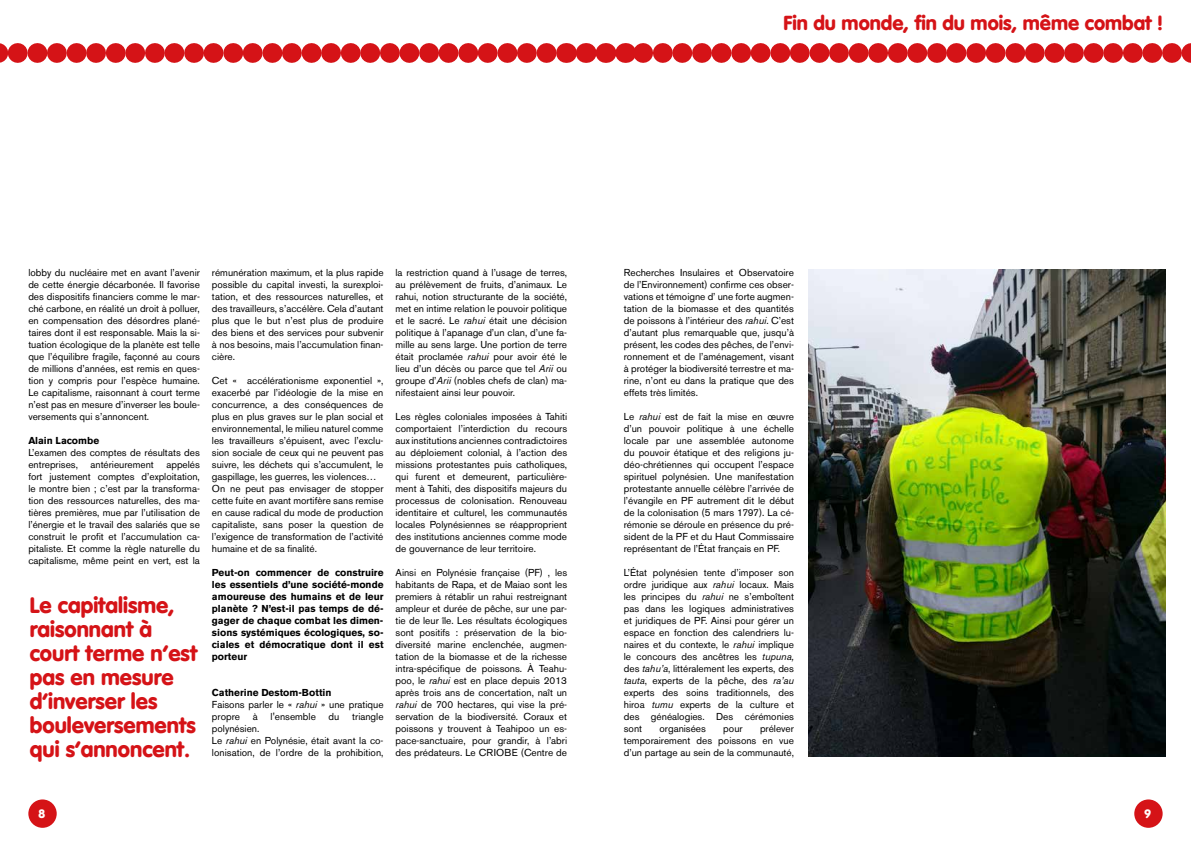
<style>
.page{position:relative;width:1191px;height:842px;background:#fff}
.page>*{position:absolute;margin:0;border:0;box-sizing:border-box;transform-origin:0 0}
.t1{font:900 22px/24px "VAG Rounded";color:#d51317}
.t2{font:900 20px "VAG Rounded";color:#d51317}
.t3{font:900 12px "VAG Rounded";color:#fff}
.t4{font:10px/12px "Akzidenz Grotesk BE";color:#000;text-align:justify}
.t5{font:700 10px/12px "Akzidenz Grotesk BE";color:#000;text-align:justify}
.s1{font-weight:700}
.s2{font-style:italic}
</style>
<div class="page">
<div style="left:28px;top:799px;width:29px;height:29px;background:#d51317;border-radius:50%"></div>
<svg style="left:585px;top:43px;width:1px;height:20px"></svg>
<svg style="left:566px;top:43px;width:1px;height:20px"></svg>
<svg style="left:0;top:43px;width:546px;height:20px"></svg>
<svg style="left:625px;top:43px;width:566px;height:20px"></svg>
<svg style="left:605px;top:43px;width:1px;height:20px"></svg>
<div style="left:1134px;top:799px;width:28px;height:29px;background:#d51317;border-radius:50%"></div>
<img style="left:808px;top:269px;width:357px;height:488px">
<h2 class="t2" style="left:783px;top:11px;width:381px">Fin du monde, fin du mois, même combat !</h2>
<p class="t4" style="left:28px;top:267px;width:173px">lobby du nucléaire met en avant l’avenir de cette énergie décarbonée. Il favorise des dispositifs financiers comme le mar&shy;ché carbone, en réalité un droit à polluer, en compensation des désordres plané&shy;taires dont il est responsable. Mais la si&shy;tuation écologique de la planète est telle que l’équilibre fragile, façonné au cours de millions d’années, est remis en ques&shy;tion y compris pour l’espèce humaine.<br>Le capitalisme, raisonnant à court terme n’est pas en mesure d’inverser les boule&shy;versements qui s’annoncent.</p>
<p class="t5" style="left:28px;top:435px;width:72px">Alain Lacombe</p>
<p class="t4" style="left:28px;top:447px;width:173px">L’examen des comptes de résultats des entreprises,</p>
<p class="t4" style="left:28px;top:459px;width:173px;text-indent:138px">appelés fort justement comptes d’exploitation, le montre bien ; c’est par la transforma&shy;tion des ressources naturelles, des ma&shy;tières premières, mue par l’utilisation de l’énergie et le travail des salariés que se construit le profit et l’accumulation ca&shy;pitaliste. Et comme la règle naturelle du capitalisme, même peint en vert, est la</p>
<p class="t4" style="left:90px;top:459px;width:65px">antérieurement</p>
<h1 class="t1" style="left:30px;top:593px;width:169px">Le capitalisme, raisonnant à court terme n’est pas en mesure d’inverser les bouleversements qui s’annoncent.</h1>
<p class="t4" style="left:212px;top:267px;width:173px">rémunération maximum, et la plus rapide possible du capital investi, la surexploi&shy;tation, et des ressources naturelles, et des travailleurs, s’accélère. Cela d’autant plus que le but n’est plus de produire des biens et des services pour subvenir à nos besoins, mais l’accumulation finan&shy;cière.</p>
<p class="t4" style="left:212px;top:375px;width:173px;text-align:left">Cet « accélérationisme exponentiel », exacerbé par l’idéologie de la mise en concurrence, a des conséquences de plus en plus graves sur le plan social et environnemental, le milieu naturel comme les travailleurs s’épuisent, avec l’exclu&shy;sion sociale de ceux qui ne peuvent pas suivre, les déchets qui s’accumulent, le gaspillage, les guerres, les violences… On ne peut pas envisager de stopper cette fuite en avant mortifère sans remise en cause radical du mode de production capitaliste, sans poser la question de l’exigence de transformation de l’activité humaine et de sa finalité.</p>
<p class="t5" style="left:212px;top:567px;width:173px">Peut-on commencer de construire les essentiels d’une société-monde amoureuse des humains et de leur planète ? N’est-il pas temps de dé&shy;gager de chaque combat les dimen&shy;sions systémiques écologiques, so&shy;ciales et démocratique dont il est porteur</p>
<p class="t4" style="left:212px;top:687px;width:173px;text-align:left"><span class="s1">Catherine Destom-Bottin<br></span>Faisons parler le « <span class="s2">rahui</span> » une pratique propre</p>
<p class="t4" style="left:253px;top:711px;width:6px">à</p>
<p class="t4" style="left:271px;top:711px;width:47px">l'ensemble</p>
<p class="t4" style="left:329px;top:711px;width:12px">du</p>
<p class="t4" style="left:352px;top:711px;width:33px">triangle</p>
<p class="t4" style="left:212px;top:723px;width:173px;text-align:left">polynésien.<br>Le <span class="s2">rahui</span> en Polynésie, était avant la co&shy;lonisation, de l’ordre de la prohibition,</p>
<p class="t4" style="left:395px;top:267px;width:173px">la restriction quand à l’usage de terres, au prélèvement de fruits, d’animaux. Le rahui, notion structurante de la société, met en intime relation le pouvoir politique et le sacré. Le <span class="s2">rahui</span> était une décision politique à l’apanage d’un clan, d’une fa&shy;mille au sens large. Une portion de terre était proclamée <span class="s2">rahui</span> pour avoir été le lieu d’un décès ou parce que tel <span class="s2">Arii</span> ou groupe d’<span class="s2">Arii</span> (nobles chefs de clan) ma&shy;nifestaient ainsi leur pouvoir.</p>
<p class="t4" style="left:395px;top:411px;width:173px">Les règles coloniales imposées à Tahiti comportaient l’interdiction du recours aux institutions anciennes contradictoires au déploiement colonial, à l’action des missions protestantes puis catholiques, qui furent et demeurent, particulière&shy;ment à Tahiti, des dispositifs majeurs du processus de colonisation. Renouveau identitaire et culturel, les communautés locales Polynésiennes se réapproprient des institutions anciennes comme mode de gouvernance de leur territoire.</p>
<p class="t4" style="left:395px;top:567px;width:173px">Ainsi en Polynésie française (PF) , les habitants de Rapa, et de Maiao sont les premiers à rétablir un rahui restreignant ampleur et durée de pêche, sur une par&shy;tie de leur île. Les résultats écologiques sont positifs : préservation de la bio&shy;diversité marine enclenchée, augmen&shy;tation de la biomasse et de la richesse intra-spécifique de poissons. À Teahu&shy;poo, le <span class="s2">rahui</span> est en place depuis 2013 après trois ans de concertation, naît un <span class="s2">rahui</span> de 700 hectares, qui vise la pré&shy;servation de la biodiversité. Coraux et poissons y trouvent à Teahipoo un es&shy;pace-sanctuaire, pour grandir, à l’abri des prédateurs. Le CRIOBE (Centre de</p>
<p class="t3" style="left:39px;top:807px;width:8px">8</p>
<p class="t4" style="left:624px;top:267px;width:172px">Recherches Insulaires et Observatoire de l’Environnement) confirme ces obser&shy;vations et témoigne d’ une forte augmen&shy;tation de la biomasse et des quantités de poissons à l’intérieur des <span class="s2">rahui</span>. C’est d’autant plus remarquable que, jusqu’à présent, les codes des pêches, de l’envi&shy;ronnement et de l’aménagement, visant à protéger la biodiversité terrestre et ma&shy;rine, n’ont eu dans la pratique que des effets très limités.</p>
<p class="t4" style="left:624px;top:411px;width:172px">Le <span class="s2">rahui</span> est de fait la mise en œuvre d’un pouvoir politique à une échelle locale par une assemblée autonome du pouvoir étatique et des religions ju&shy;déo-chrétiennes qui occupent l’espace spirituel polynésien. Une manifestation protestante annuelle célèbre l’arrivée de l’évangile en PF autrement dit le début de la colonisation (5 mars 1797). La cé&shy;rémonie se déroule en présence du pré&shy;sident de la PF et du Haut Commissaire représentant de l’État français en PF.</p>
<p class="t4" style="left:624px;top:567px;width:172px">L’État polynésien tente d’imposer son ordre juridique aux <span class="s2">rahui</span> locaux. Mais les principes du <span class="s2">rahui</span> ne s’emboîtent pas dans les logiques administratives et juridiques de PF. Ainsi pour gérer un espace en fonction des calendriers lu&shy;naires et du contexte, le <span class="s2">rahui</span> implique le concours des ancêtres les <span class="s2">tupuna, </span>des <span class="s2">tahu’a</span>, littéralement les experts, des <span class="s2">tauta</span>, experts de la pêche, des <span class="s2">ra’au </span>experts des soins traditionnels, des hiroa <span class="s2">tumu</span> experts de la culture et des généalogies. Des cérémonies sont</p>
<p class="t4" style="left:624px;top:723px;width:172px;text-indent:136px">prélever temporairement des poissons en vue d’un partage au sein de la communauté,</p>
<p class="t4" style="left:659px;top:723px;width:48px">organisées</p>
<p class="t4" style="left:723px;top:723px;width:21px">pour</p>
<p class="t3" style="left:1144px;top:807px;width:8px">9</p>
</div>
